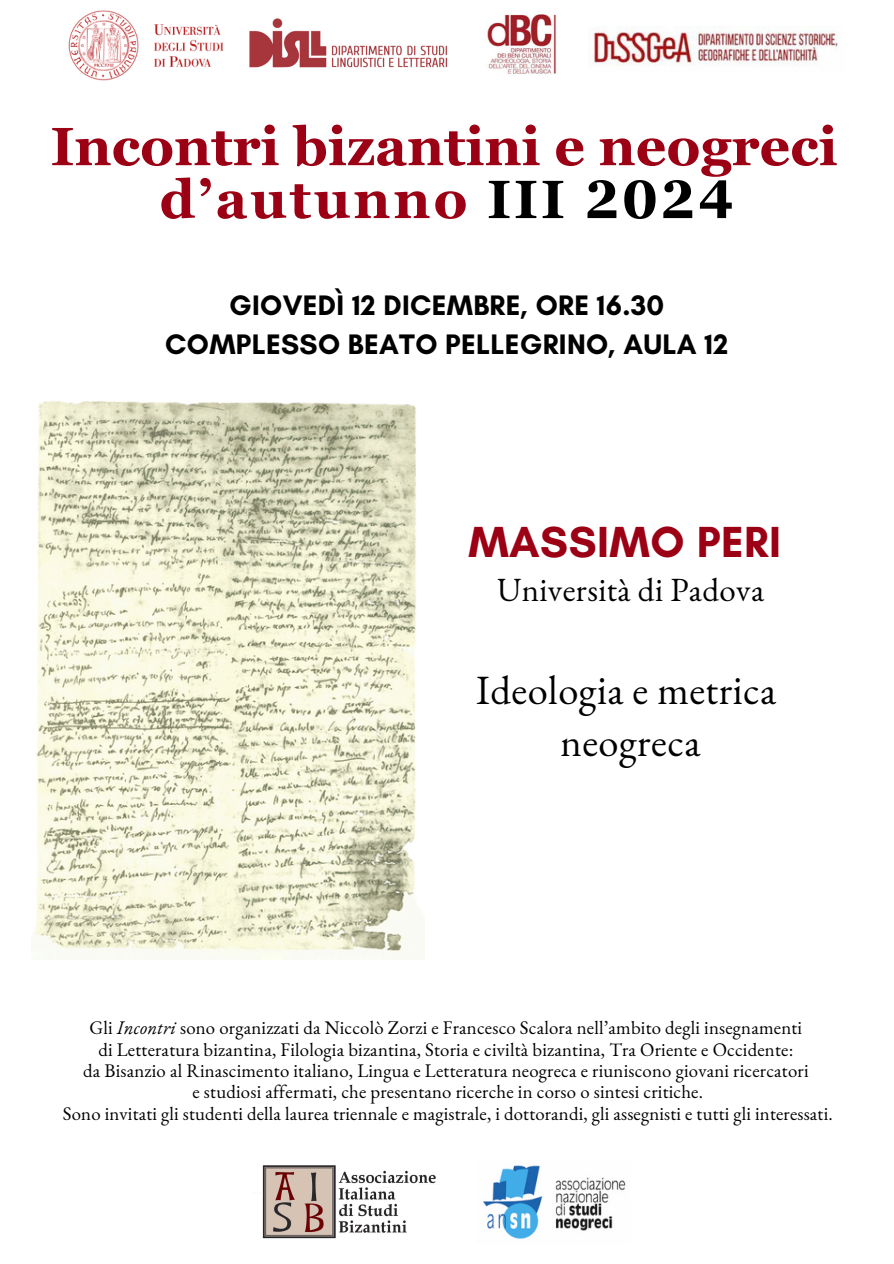
<style>
.page{position:relative;width:894px;height:1264px;background:#fff}
.page>*{position:absolute;margin:0;border:0;box-sizing:border-box;transform-origin:0 0}
.t1{font:700 53.7px/52.8px "Georgia Pro";color:#9b0014;text-align:center}
.t2{font:700 44.25px "Glacial Indifference";letter-spacing:.01em;color:#9b0014}
.t3{font:40.5px/51.8px "EB Garamond";letter-spacing:.01em;color:#000;text-align:center}
.t4{font:33px "EB Garamond";letter-spacing:.01em;color:#000}
.t5{font:700 28.65px/39.3px "Glacial Indifference";letter-spacing:.01em;color:#000;text-align:center}
.t6{font:18.75px/21.3px "EB Garamond";letter-spacing:.01em;color:#000;text-align:center}
.s1{color:#000}
.s2{font-style:italic}
</style>
<div class="page">
<img style="left:68px;top:10px;width:156px;height:71px">
<img style="left:249px;top:18px;width:199px;height:50px">
<img style="left:487px;top:14px;width:69px;height:60px">
<img style="left:588px;top:27px;width:250px;height:38px">
<img style="left:262px;top:1165px;width:174px;height:74px">
<img style="left:483px;top:1165px;width:143px;height:74px">
<img style="left:35px;top:401px;width:389px;height:558px">
<p class="t1" style="left:51px;top:120px;width:788px">Incontri bizantini e neogreci d’autunno <span class="s1">III 2024</span></p>
<p class="t5" style="left:165px;top:285px;width:564px">GIOVEDÌ 12 DICEMBRE, ORE 16.30<br>COMPLESSO BEATO PELLEGRINO, AULA 12</p>
<h2 class="t2" style="left:468px;top:515px;width:314px">MASSIMO PERI</h2>
<h3 class="t4" style="left:497px;top:568px;width:268px">Università di Padova</h3>
<h3 class="t3" style="left:476px;top:663px;width:301px">Ideologia e metrica neogreca</h3>
<p class="t6" style="left:83px;top:1016px;width:726px">Gli <span class="s2">Incontri</span> sono organizzati da Niccolò Zorzi e Francesco Scalora nell’ambito degli insegnamenti di Letteratura bizantina, Filologia bizantina, Storia e civiltà bizantina, Tra Oriente e Occidente:<br>da Bisanzio al Rinascimento italiano, Lingua e Letteratura neogreca e riuniscono giovani ricercatori</p>
<h1 class="t6" style="left:63px;top:1080px;width:771px">e studiosi affermati, che presentano ricerche in corso o sintesi critiche.<br>Sono invitati gli studenti della laurea triennale e magistrale, i dottorandi, gli assegnisti e tutti gli interessati.</h1>
</div>
